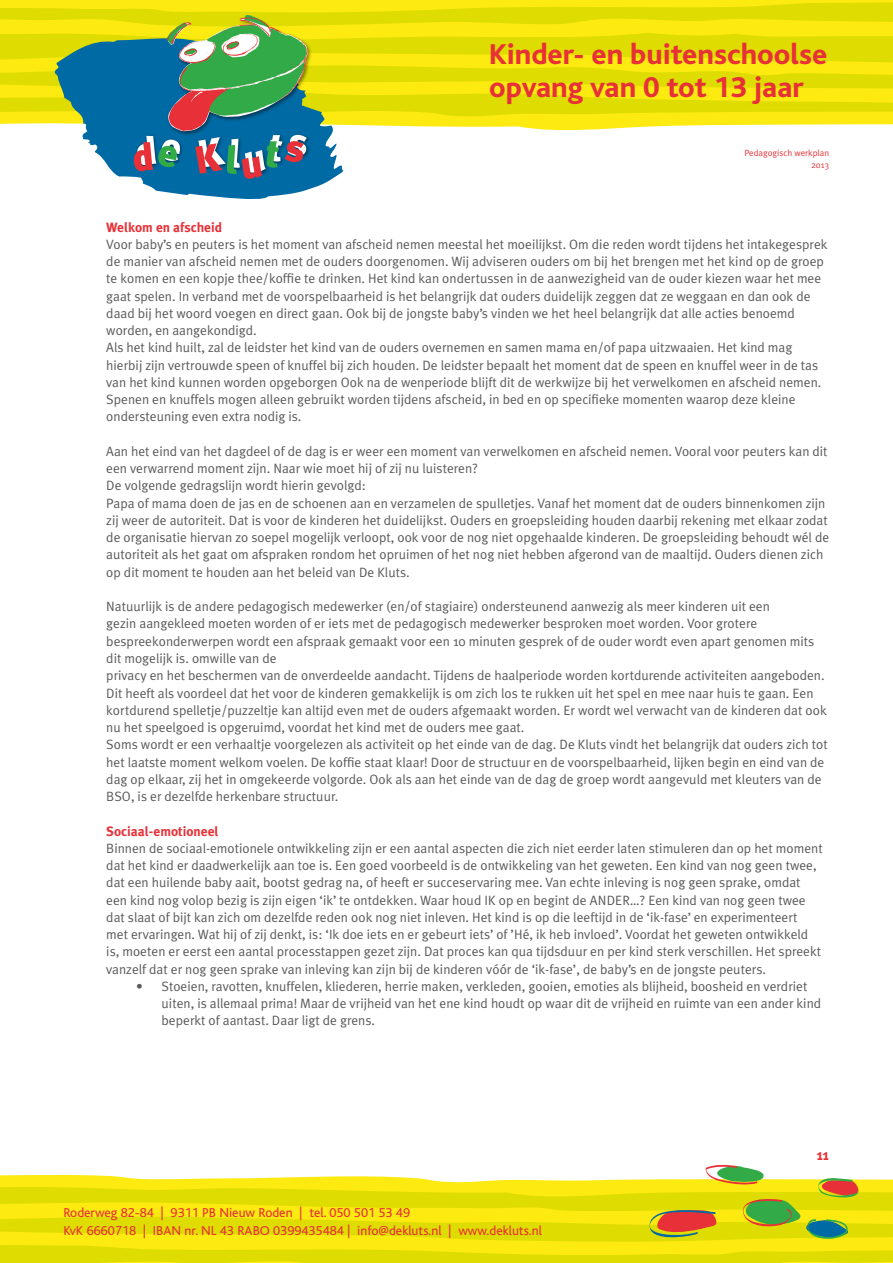
<style>
.page{position:relative;width:893px;height:1263px;background:#fff}
.page>*{position:absolute;margin:0;border:0;box-sizing:border-box;transform-origin:0 0}
.t1{font:800 30px/33px "Bliss";color:#e73037}
.t2{font:700 15px "Meta Plus";color:#e73137}
.t3{font:13.5px/17.2px "Meta Plus Normal";color:#5a5a5b}
.t4{font:13.5px/18px "Bliss";color:#e73037}
.t5{font:700 13.5px "Meta Plus";color:#e73137}
.t6{font:9px/12px "Meta Plus Normal";color:#e73137;text-align:right}
</style>
<div class="page">
<svg style="left:0;top:1164px;width:893px;height:99px;background:#e9e12d"></svg>
<svg style="left:141px;top:179px;width:191px;height:20px;fill:#006aa4"></svg>
<svg style="left:0;top:0;width:893px;height:179px"></svg>
<h1 class="t1" style="left:489px;top:38px;width:340px">Kinder- en buitenschoolse opvang van 0 tot 13 jaar</h1>
<p class="t6" style="left:744px;top:147px;width:86px">Pedagogisch werkplan<br>2013</p>
<p class="t5" style="left:106px;top:219px;width:117px">Welkom en afscheid</p>
<p class="t3" style="left:106px;top:235px;width:723px">Voor baby’s en peuters is het moment van afscheid nemen meestal het moeilijkst. Om die reden wordt tijdens het intakegesprek de manier van afscheid nemen met de ouders doorgenomen. Wij adviseren ouders om bij het brengen met het kind op de groep te komen en een kopje thee/koffie te drinken. Het kind kan ondertussen in de aanwezigheid van de ouder kiezen waar het mee gaat spelen. In verband met de voorspelbaarheid is het belangrijk dat ouders duidelijk zeggen dat ze weggaan en dan ook de daad bij het woord voegen en direct gaan. Ook bij de jongste baby’s vinden we het heel belangrijk dat alle acties benoemd worden, en aangekondigd.<br>Als het kind huilt, zal de leidster het kind van de ouders overnemen en samen mama en/of papa uitzwaaien. Het kind mag hierbij zijn vertrouwde speen of knuffel bij zich houden. De leidster bepaalt het moment dat de speen en knuffel weer in de tas van het kind kunnen worden opgeborgen Ook na de wenperiode blijft dit de werkwijze bij het verwelkomen en afscheid nemen.<br>Spenen en knuffels mogen alleen gebruikt worden tijdens afscheid, in bed en op specifieke momenten waarop deze kleine ondersteuning even extra nodig is.</p>
<p class="t3" style="left:106px;top:442px;width:724px">Aan het eind van het dagdeel of de dag is er weer een moment van verwelkomen en afscheid nemen. Vooral voor peuters kan dit een verwarrend moment zijn. Naar wie moet hij of zij nu luisteren?<br>De volgende gedragslijn wordt hierin gevolgd:<br>Papa of mama doen de jas en de schoenen aan en verzamelen de spulletjes. Vanaf het moment dat de ouders binnenkomen zijn zij weer de autoriteit. Dat is voor de kinderen het duidelijkst. Ouders en groepsleiding houden daarbij rekening met elkaar zodat de organisatie hiervan zo soepel mogelijk verloopt, ook voor de nog niet opgehaalde kinderen. De groepsleiding behoudt wél de autoriteit als het gaat om afspraken rondom het opruimen of het nog niet hebben afgerond van de maaltijd. Ouders dienen zich op dit moment te houden aan het beleid van De Kluts.</p>
<p class="t3" style="left:106px;top:598px;width:723px">Natuurlijk is de andere pedagogisch medewerker (en/of stagiaire) ondersteunend aanwezig als meer kinderen uit een<br>gezin aangekleed moeten worden of er iets met de pedagogisch medewerker besproken moet worden. Voor grotere bespreekonderwerpen wordt een afspraak gemaakt voor een 10 minuten gesprek of de ouder wordt even apart genomen mits dit mogelijk is. omwille van de<br>privacy en het beschermen van de onverdeelde aandacht. Tijdens de haalperiode worden kortdurende activiteiten aangeboden.<br>Dit heeft als voordeel dat het voor de kinderen gemakkelijk is om zich los te rukken uit het spel en mee naar huis te gaan. Een kortdurend spelletje/puzzeltje kan altijd even met de ouders afgemaakt worden. Er wordt wel verwacht van de kinderen dat ook nu het speelgoed is opgeruimd, voordat het kind met de ouders mee gaat.<br>Soms wordt er een verhaaltje voorgelezen als activiteit op het einde van de dag. De Kluts vindt het belangrijk dat ouders zich tot het laatste moment welkom voelen. De koffie staat klaar! Door de structuur en de voorspelbaarheid, lijken begin en eind van de dag op elkaar, zij het in omgekeerde volgorde. Ook als aan het einde van de dag de groep wordt aangevuld met kleuters van de BSO, is er dezelfde herkenbare structuur.</p>
<p class="t5" style="left:106px;top:823px;width:114px">Sociaal-emotioneel</p>
<p class="t3" style="left:106px;top:839px;width:718px">Binnen de sociaal-emotionele ontwikkeling zijn er een aantal aspecten die zich niet eerder laten stimuleren dan op het moment dat het kind er daadwerkelijk aan toe is. Een goed voorbeeld is de ontwikkeling van het geweten. Een kind van nog geen twee, dat een huilende baby aait, bootst gedrag na, of heeft er succeservaring mee. Van echte inleving is nog geen sprake, omdat een kind nog volop bezig is zijn eigen ‘ik’ te ontdekken. Waar houd IK op en begint de ANDER…? Een kind van nog geen twee dat slaat of bijt kan zich om dezelfde reden ook nog niet inleven. Het kind is op die leeftijd in de ‘ik-fase’ en experimenteert met ervaringen. Wat hij of zij denkt, is: ‘Ik doe iets en er gebeurt iets’ of ’Hé, ik heb invloed’. Voordat het geweten ontwikkeld is, moeten er eerst een aantal processtappen gezet zijn. Dat proces kan qua tijdsduur en per kind sterk verschillen. Het spreekt vanzelf dat er nog geen sprake van inleving kan zijn bij de kinderen vóór de ‘ik-fase’, de baby’s en de jongste peuters.</p>
<p class="t3" style="left:162px;top:977px;width:661px;text-indent:-26px">• Stoeien, ravotten, knuffelen, kliederen, herrie maken, verkleden, gooien, emoties als blijheid, boosheid en verdriet uiten, is allemaal prima! Maar de vrijheid van het ene kind houdt op waar dit de vrijheid en ruimte van een ander kind beperkt of aantast. Daar ligt de grens.</p>
<p class="t4" style="left:63px;top:1203px;width:480px">Roderweg 82-84 | 9311 PB Nieuw Roden | tel. 050 501 53 49<br>KvK 6660718 | IBAN nr. NL 43 RABO 0399435484 | info@dekluts.nl | www.dekluts.nl</p>
<p class="t2" style="left:817px;top:1146px;width:14px">11</p>
</div>
